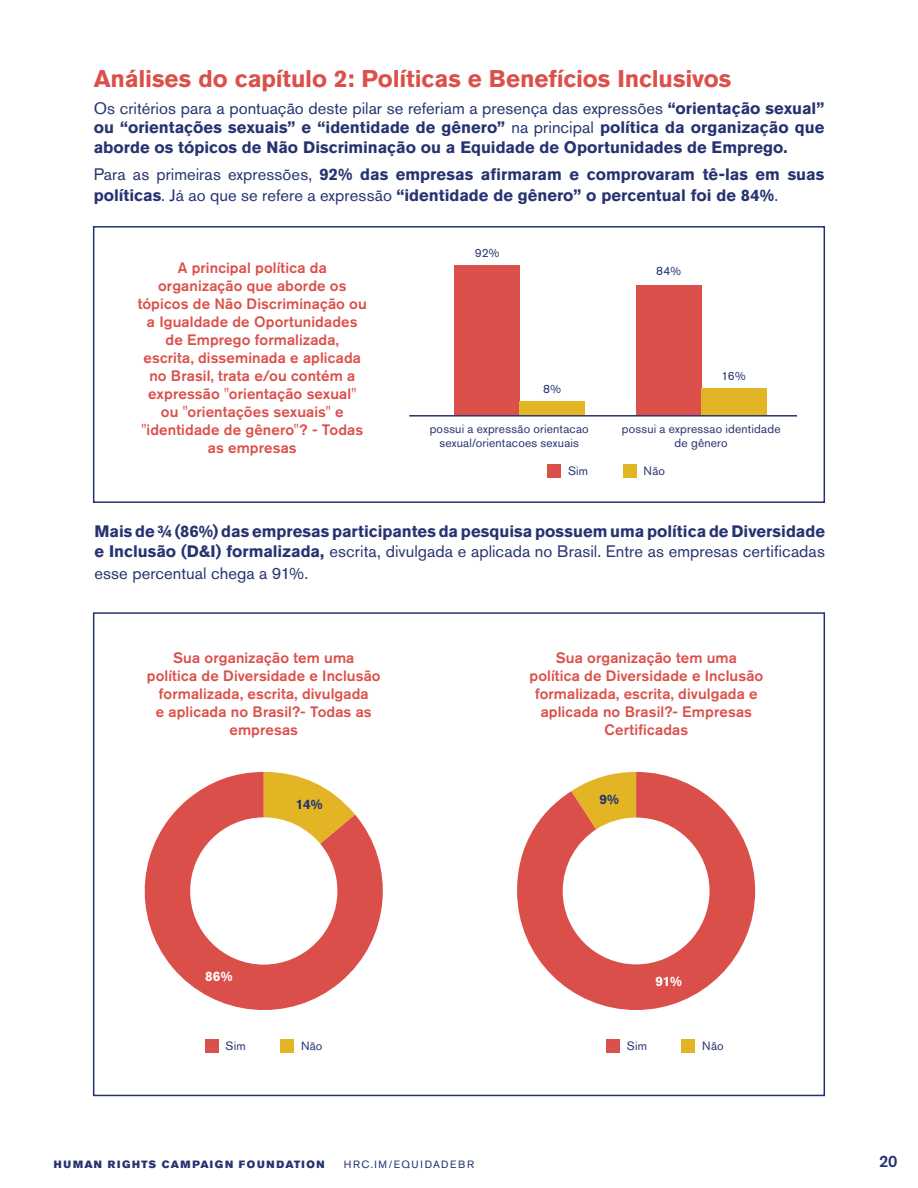
<style>
.page{position:relative;width:918px;height:1188px;background:#fff}
.page>*{position:absolute;margin:0;border:0;box-sizing:border-box;transform-origin:0 0}
.t1{font:700 24px "Akzidenz Grotesk Pro";letter-spacing:-.005em;color:#db504a}
.t2{font:700 16.5px/19.8px "Akzidenz Grotesk Pro";color:#263371}
.t3{font:16.5px "Akzidenz Grotesk Pro";letter-spacing:.005em;color:#263371}
.t4{font:500 16.5px "Akzidenz Grotesk Pro";color:#263371}
.t5{font:500 15px/18px "Akzidenz Grotesk Pro";letter-spacing:.005em;color:#db504a;text-align:center}
.t6{font:700 13.5px "Akzidenz Grotesk Pro";color:#fff}
.t7{font:700 13.5px "Akzidenz Grotesk Pro";color:#263371}
.t8{font:12px/14.4px "Akzidenz Grotesk Pro";letter-spacing:.015em;color:#263371;text-align:center}
.t9{font:10.5px "Akzidenz Grotesk Pro Super";letter-spacing:.15em;color:#263371}
.t10{font:10.5px "Akzidenz Grotesk Pro";letter-spacing:.15em;color:#263371}
.s1{font-weight:400}
</style>
<div class="page">
<div style="left:93px;top:612px;width:732px;height:484px;border:2px solid #263371"></div>
<svg style="left:517px;top:772px;width:238px;height:238px"></svg>
<hr style="left:409px;top:415px;width:388px;height:2px;background:#263371">
<div style="left:455px;top:266px;width:65px;height:149px;background:#db504a"></div>
<div style="left:636px;top:285px;width:65px;height:130px;background:#db504a"></div>
<div style="left:520px;top:402px;width:65px;height:13px;background:#e2b524"></div>
<div style="left:701px;top:389px;width:65px;height:26px;background:#e2b524"></div>
<div style="left:548px;top:464px;width:13px;height:13px;background:#db504a"></div>
<div style="left:623px;top:464px;width:13px;height:13px;background:#e2b524"></div>
<div style="left:93px;top:226px;width:732px;height:277px;border:2px solid #263371"></div>
<svg style="left:144px;top:772px;width:239px;height:238px"></svg>
<svg style="left:264px;top:772px;width:91px;height:72px"></svg>
<div style="left:205px;top:1039px;width:13px;height:13px;background:#db504a"></div>
<div style="left:280px;top:1039px;width:14px;height:13px;background:#e2b524"></div>
<div style="left:606px;top:1039px;width:14px;height:13px;background:#db504a"></div>
<div style="left:682px;top:1039px;width:13px;height:13px;background:#e2b524"></div>
<h1 class="t1" style="left:94px;top:63px;width:639px">Análises do capítulo 2: Políticas e Benefícios Inclusivos</h1>
<p class="t2" style="left:94px;top:98px;width:732px;text-align:justify"><span class="s1">Os critérios para a pontuação deste pilar se referiam a presença das expressões</span> “orientação sexual” ou “orientações sexuais” e “identidade de gênero” <span class="s1">na principal</span> política da organização que aborde os tópicos de Não Discriminação ou a Equidade de Oportunidades de Emprego.</p>
<p class="t2" style="left:94px;top:163px;width:732px;line-height:21.6px"><span class="s1">Para as primeiras expressões,</span> 92% das empresas afirmaram e comprovaram tê-las em suas políticas<span class="s1">. Já ao que se refere a expressão</span> “identidade de gênero” o percentual foi de 84%<span class="s1">.</span></p>
<p class="t5" style="left:138px;top:258px;width:231px">A principal política da organização que aborde os tópicos de Não Discriminação ou a Igualdade de Oportunidades de Emprego formalizada,<br>escrita, disseminada e aplicada no Brasil, trata e/ou contém a expressão "orientação sexual" ou "orientações sexuais" e "identidade de gênero"? - Todas as empresas</p>
<p class="t8" style="left:475px;top:246px;width:26px">92%</p>
<p class="t8" style="left:543px;top:382px;width:19px">8%</p>
<p class="t8" style="left:656px;top:263px;width:26px">84%</p>
<p class="t8" style="left:722px;top:369px;width:26px">16%</p>
<p class="t8" style="left:430px;top:421px;width:161px">possui a expressão orientacao sexual/orientacoes sexuais</p>
<p class="t8" style="left:622px;top:421px;width:160px">possui a expressao identidade de gênero</p>
<p class="t8" style="left:568px;top:464px;width:22px">Sim</p>
<p class="t8" style="left:644px;top:464px;width:23px">Não</p>
<p class="t2" style="left:94px;top:521px;width:732px">Mais de ¾ (86%) das empresas participantes da pesquisa possuem uma política de Diversidade e Inclusão (D&amp;I) formalizada, <span class="s1">escrita, divulgada e aplicada no Brasil. Entre as empresas certificadas</span></p>
<p class="t3" style="left:94px;top:562px;width:215px">esse percentual chega a 91%.</p>
<p class="t5" style="left:147px;top:648px;width:235px">Sua organização tem uma política de Diversidade e Inclusão formalizada, escrita, divulgada<br>e aplicada no Brasil?- Todas as empresas</p>
<p class="t5" style="left:529px;top:648px;width:235px">Sua organização tem uma política de Diversidade e Inclusão formalizada, escrita, divulgada e aplicada no Brasil?- Empresas<br>Certificadas</p>
<p class="t6" style="left:205px;top:968px;width:29px">86%</p>
<p class="t7" style="left:296px;top:796px;width:28px">14%</p>
<p class="t7" style="left:599px;top:791px;width:21px">9%</p>
<p class="t6" style="left:655px;top:973px;width:28px">91%</p>
<p class="t8" style="left:226px;top:1039px;width:22px">Sim</p>
<p class="t8" style="left:301px;top:1039px;width:23px">Não</p>
<p class="t8" style="left:627px;top:1039px;width:22px">Sim</p>
<p class="t8" style="left:702px;top:1039px;width:23px">Não</p>
<p class="t9" style="left:54px;top:1157px;width:272px">HUMAN RIGHTS CAMPAIGN FOUNDATION</p>
<p class="t10" style="left:344px;top:1157px;width:132px">HRC.IM/EQUIDADEBR</p>
<p class="t4" style="left:879px;top:1150px;width:20px">20</p>
</div>
